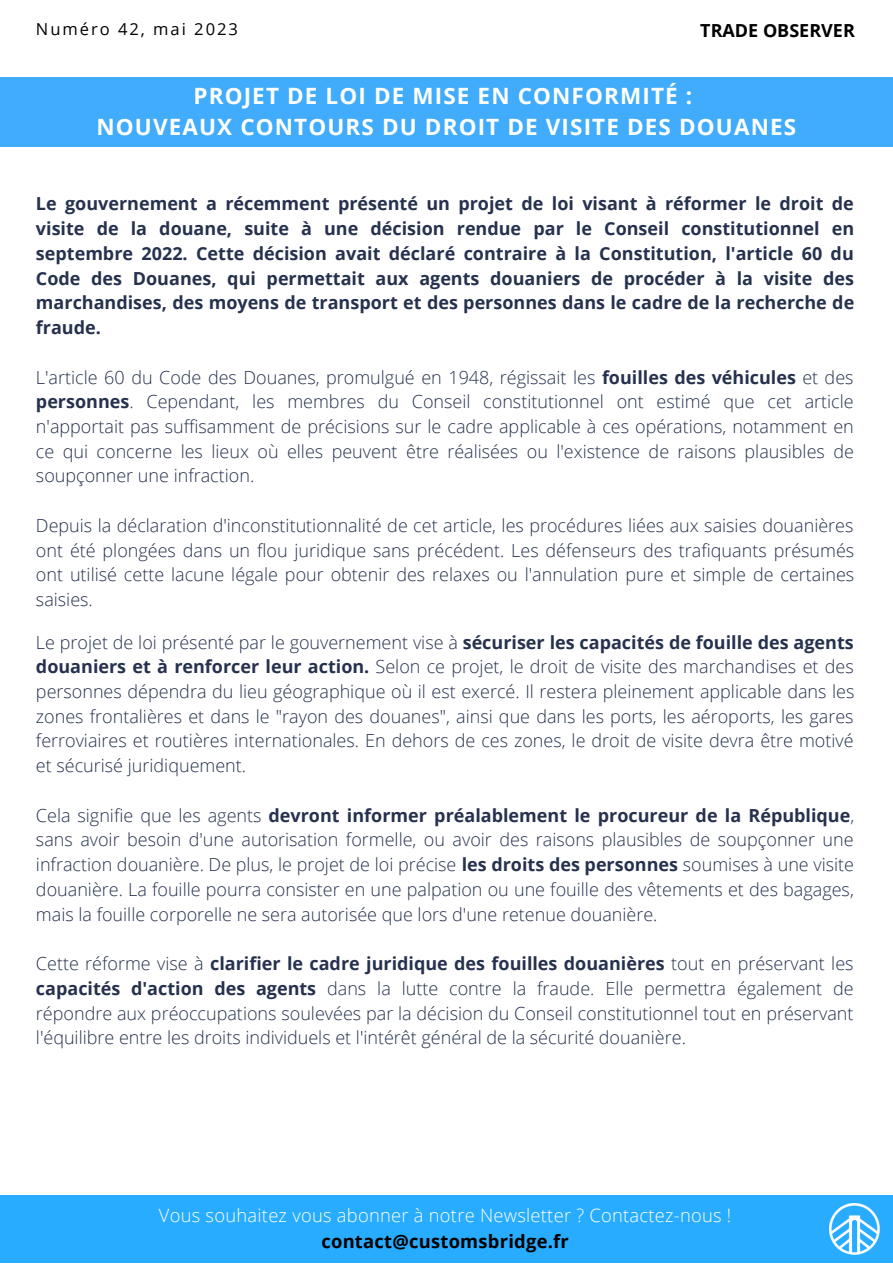
<style>
.page{position:relative;width:893px;height:1264px;background:#fff}
.page>*{position:absolute;margin:0;border:0;box-sizing:border-box;transform-origin:0 0}
.t1{font:700 22.5px "Open Sans";letter-spacing:.05em;color:#fff}
.t2{font:300 18.3px "Open Sans";letter-spacing:.015em;color:#fff}
.t3{font:700 18.3px "Open Sans";letter-spacing:.015em;color:#000}
.t4{font:300 18px/24.8px "Open Sans";color:#26314e;text-align:justify}
.t5{font:700 18px/24.8px "Open Sans";color:#26314e;text-align:justify}
.t6{font:700 18px "Open Sans";color:#000}
.t7{font:16.5px "Open Sans";letter-spacing:.12em;color:#000}
.s1{font-weight:700}
</style>
<div class="page">
<div style="left:0;top:1195px;width:892px;height:67px;background:#28acff"></div>
<img style="left:829px;top:1203px;width:50px;height:51px">
<div style="left:0;top:77px;width:892px;height:70px;background:#40acfb"></div>
<p class="t7" style="left:36px;top:17px;width:203px">Numéro 42, mai 2023</p>
<p class="t6" style="left:700px;top:17px;width:156px">TRADE OBSERVER</p>
<p class="t1" style="left:193px;top:80px;width:500px">PROJET DE LOI DE MISE EN CONFORMITÉ :</p>
<p class="t1" style="left:96px;top:111px;width:701px">NOUVEAUX CONTOURS DU DROIT DE VISITE DES DOUANES</p>
<p class="t5" style="left:36px;top:191px;width:819px">Le gouvernement a récemment présenté un projet de loi visant à réformer le droit de visite de la douane, suite à une décision rendue par le Conseil constitutionnel en septembre 2022. Cette décision avait déclaré contraire à la Constitution, l'article 60 du Code des Douanes, qui permettait aux agents douaniers de procéder à la visite des marchandises, des moyens de transport et des personnes dans le cadre de la recherche de fraude.</p>
<p class="t4" style="left:36px;top:364px;width:819px">L'article 60 du Code des Douanes, promulgué en 1948, régissait les <span class="s1">fouilles des véhicules</span> et des <span class="s1">personnes</span>. Cependant, les membres du Conseil constitutionnel ont estimé que cet article n'apportait pas suffisamment de précisions sur le cadre applicable à ces opérations, notamment en ce qui concerne les lieux où elles peuvent être réalisées ou l'existence de raisons plausibles de soupçonner une infraction.</p>
<p class="t4" style="left:36px;top:512px;width:819px">Depuis la déclaration d'inconstitutionnalité de cet article, les procédures liées aux saisies douanières ont été plongées dans un flou juridique sans précédent. Les défenseurs des trafiquants présumés ont utilisé cette lacune légale pour obtenir des relaxes ou l'annulation pure et simple de certaines saisies.</p>
<p class="t4" style="left:36px;top:629px;width:820px">Le projet de loi présenté par le gouvernement vise à <span class="s1">sécuriser les capacités de fouille des agents douaniers et à renforcer leur action.</span> Selon ce projet, le droit de visite des marchandises et des personnes dépendra du lieu géographique où il est exercé. Il restera pleinement applicable dans les zones frontalières et dans le "rayon des douanes", ainsi que dans les ports, les aéroports, les gares ferroviaires et routières internationales. En dehors de ces zones, le droit de visite devra être motivé et sécurisé juridiquement.</p>
<p class="t4" style="left:36px;top:802px;width:819px">Cela signifie que les agents <span class="s1">devront informer préalablement le procureur de la République</span>, sans avoir besoin d'une autorisation formelle, ou avoir des raisons plausibles de soupçonner une infraction douanière. De plus, le projet de loi précise <span class="s1">les droits des personnes</span> soumises à une visite douanière. La fouille pourra consister en une palpation ou une fouille des vêtements et des bagages, mais la fouille corporelle ne sera autorisée que lors d'une retenue douanière.</p>
<p class="t4" style="left:36px;top:950px;width:819px">Cette réforme vise à <span class="s1">clarifier le cadre juridique des fouilles douanières</span> tout en préservant les <span class="s1">capacités d'action des agents</span> dans la lutte contre la fraude. Elle permettra également de répondre aux préoccupations soulevées par la décision du Conseil constitutionnel tout en préservant l'équilibre entre les droits individuels et l'intérêt général de la sécurité douanière.</p>
<p class="t2" style="left:159px;top:1202px;width:574px">Vous souhaitez vous abonner à notre Newsletter ? Contactez-nous !</p>
<p class="t3" style="left:321px;top:1228px;width:249px">contact@customsbridge.fr</p>
</div>
